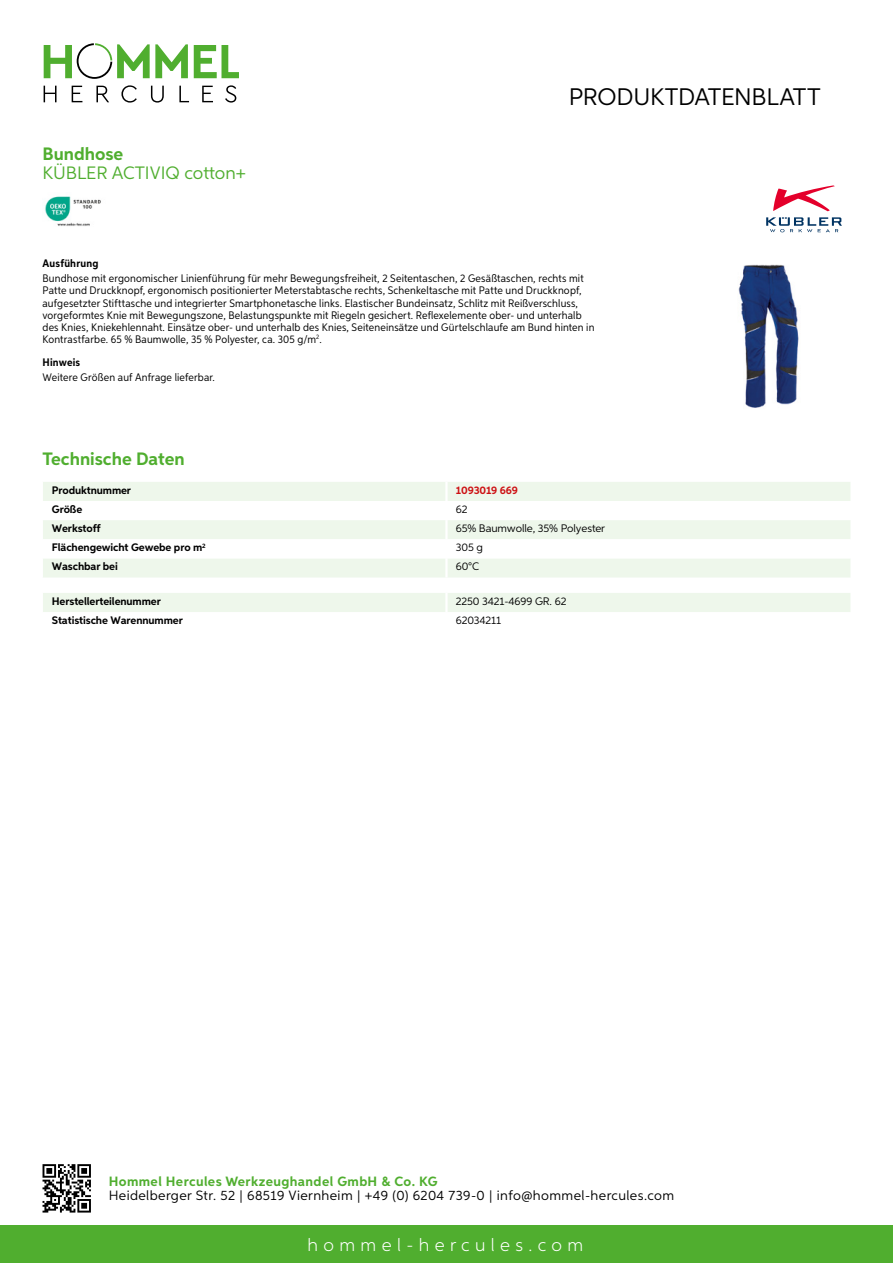
<style>
.page{position:relative;width:893px;height:1263px;background:#fff}
.page>*{position:absolute;margin:0;border:0;box-sizing:border-box;transform-origin:0 0}
.t1{font:24px "Aspira";letter-spacing:-.01em;color:#000}
.t2{font:700 18px "Aspira";color:#50ae2f}
.t3{font:18px "Aspira";color:#50ae2f}
.t4{font:300 18px "Aspira";letter-spacing:.3em;color:#fff}
.t5{font:13.5px "Aspira";letter-spacing:.03em;color:#000}
.t6{font:700 13.5px "Aspira";letter-spacing:.03em;color:#50ae2f}
.t7{font:10.95px/12px "Aspira Nar";letter-spacing:.015em;color:#000}
.t8{font:700 10.95px "Aspira";letter-spacing:-.01em;color:#000}
.t9{font:10.95px "Aspira";letter-spacing:-.01em;color:#000}
.t10{font:700 10.95px "Aspira Nar";letter-spacing:.02em;color:#000}
.t11{font:700 10.95px "Aspira";letter-spacing:-.01em;color:#cd1013}
</style>
<div class="page">
<div style="left:0;top:1226px;width:893px;height:37px;background:#50ae2f"></div>
<svg style="left:43px;top:1164px;width:48px;height:48px"></svg>
<svg style="left:194px;top:45px;width:45px;height:33px"></svg>
<svg style="left:44px;top:43px;width:144px;height:36px"></svg>
<svg style="left:44px;top:86px;width:13px;height:16px"></svg>
<svg style="left:72px;top:86px;width:10px;height:16px"></svg>
<svg style="left:96px;top:86px;width:13px;height:16px"></svg>
<svg style="left:121px;top:85px;width:16px;height:18px"></svg>
<svg style="left:151px;top:86px;width:13px;height:17px"></svg>
<svg style="left:179px;top:86px;width:10px;height:16px"></svg>
<svg style="left:202px;top:86px;width:11px;height:16px"></svg>
<svg style="left:225px;top:85px;width:11px;height:18px"></svg>
<div style="left:43px;top:482px;width:807px;height:95px;background:#eef7eb"></div>
<svg style="left:43px;top:501px;width:807px;height:57px"></svg>
<hr style="left:445px;top:482px;width:3px;height:19px;background:#fff">
<hr style="left:445px;top:501px;width:3px;height:19px;background:#fff">
<hr style="left:445px;top:520px;width:3px;height:19px;background:#fff">
<hr style="left:445px;top:539px;width:3px;height:19px;background:#fff">
<hr style="left:445px;top:558px;width:3px;height:19px;background:#fff">
<div style="left:43px;top:593px;width:807px;height:19px;background:#eef7eb"></div>
<img style="left:45px;top:196px;width:56px;height:30px">
<img style="left:738px;top:264px;width:61px;height:144px">
<svg style="left:773px;top:185px;width:62px;height:26px"></svg>
<svg style="left:766px;top:217px;width:76px;height:15px"></svg>
<h2 class="t2" style="left:43px;top:142px;width:82px">Bundhose</h2>
<h2 class="t3" style="left:43px;top:162px;width:35px">KÜBLER</h2>
<h2 class="t3" style="left:112px;top:162px;width:136px">ACTIVIQ cotton+</h2>
<h1 class="t1" style="left:569px;top:82px;width:253px">Produktdatenblatt</h1>
<p class="t10" style="left:43px;top:257px;width:58px">Ausführung</p>
<p class="t7" style="left:43px;top:273px;width:553px">Bundhose mit ergonomischer Linienführung für mehr Bewegungsfreiheit, 2 Seitentaschen, 2 Gesäßtaschen, rechts mit Patte und Druckknopf, ergonomisch positionierter Meterstabtasche rechts, Schenkeltasche mit Patte und Druckknopf, aufgesetzter Stifttasche und integrierter Smartphonetasche links. Elastischer Bundeinsatz, Schlitz mit Reißverschluss, vorgeformtes Knie mit Bewegungszone, Belastungspunkte mit Riegeln gesichert. Reflexelemente ober- und unterhalb des Knies, Kniekehlennaht. Einsätze ober- und unterhalb des Knies, Seiteneinsätze und Gürtelschlaufe am Bund hinten in Kontrastfarbe. 65 % Baumwolle, 35 % Polyester, ca. 305 g/m<sup>2</sup>.</p>
<p class="t10" style="left:43px;top:355px;width:39px">Hinweis</p>
<p class="t7" style="left:43px;top:371px;width:174px">Weitere Größen auf Anfrage lieferbar.</p>
<h2 class="t2" style="left:43px;top:448px;width:144px">Technische Daten</h2>
<p class="t8" style="left:52px;top:483px;width:81px">Produktnummer</p>
<p class="t11" style="left:456px;top:483px;width:64px">1093019 669</p>
<p class="t8" style="left:52px;top:502px;width:32px">Größe</p>
<p class="t9" style="left:456px;top:502px;width:13px">62</p>
<p class="t8" style="left:52px;top:521px;width:50px">Werkstoff</p>
<p class="t9" style="left:456px;top:522px;width:151px">65% Baumwolle, 35% Polyester</p>
<p class="t8" style="left:52px;top:541px;width:155px">Flächengewicht Gewebe pro m<sup>2</sup></p>
<p class="t9" style="left:456px;top:541px;width:29px">305 g</p>
<p class="t8" style="left:52px;top:560px;width:68px">Waschbar bei</p>
<p class="t9" style="left:456px;top:560px;width:25px">60°C</p>
<p class="t8" style="left:52px;top:594px;width:111px">Herstellerteilenummer</p>
<p class="t9" style="left:456px;top:594px;width:112px">2250 3421-4699 GR. 62</p>
<p class="t8" style="left:52px;top:613px;width:132px">Statistische Warennummer</p>
<p class="t9" style="left:456px;top:613px;width:47px">62034211</p>
<p class="t6" style="left:109px;top:1172px;width:330px">Hommel Hercules Werkzeughandel GmbH &amp; Co. KG</p>
<p class="t5" style="left:109px;top:1187px;width:567px">Heidelberger Str. 52 | 68519 Viernheim | +49 (0) 6204 739-0 | info@hommel-hercules.com</p>
<h2 class="t4" style="left:307px;top:1234px;width:277px">hommel-hercules.com</h2>
</div>
